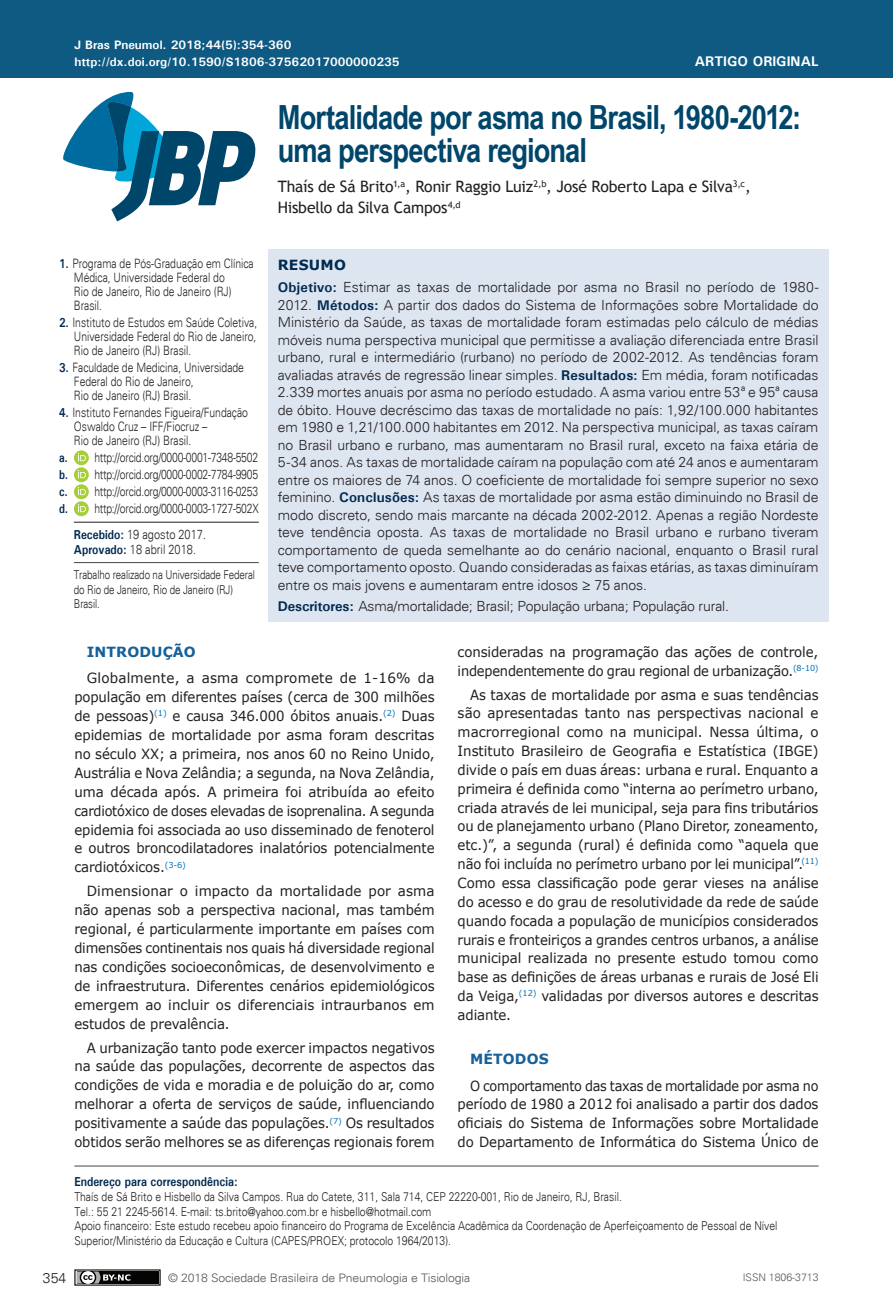
<style>
.page{position:relative;width:893px;height:1315px;background:#fff}
.page>*{position:absolute;margin:0;border:0;box-sizing:border-box;transform-origin:0 0}
.t1{font:700 33.25px/33.2px "Arial Narrow";letter-spacing:-.025em;color:#00466b}
.t2{font:15.75px/21px "Trebuchet MS";letter-spacing:-.015em;color:#231f20}
.t3{font:300 14px/17.5px "Univers";letter-spacing:-.01em;color:#231f20;text-align:justify}
.t4{font:14px/18.9px "Verdana";letter-spacing:-.01em;color:#231f20;text-align:justify;scale:.95 1}
.t5{font:14px/18.9px "Verdana";letter-spacing:-.01em;color:#231f20;text-align:justify}
.t6{font:14px/18.9px "Verdana";letter-spacing:-.01em;color:#231f20;text-align:justify;scale:.96 1}
.t7{font:14px/18.9px "Verdana";letter-spacing:-.01em;color:#231f20;text-align:justify;scale:.92 1}
.t8{font:700 14px "Verdana";letter-spacing:.01em;color:#15609a}
.t9{font:700 14px "Univers";color:#fff}
.t10{font:700 14px "Verdana";letter-spacing:.015em;color:#012a50}
.t11{font:300 12.95px/14px "Univers";color:#231f20;scale:.8 1}
.t12{font:300 12.95px/14.9px "Univers";color:#231f20;scale:.85 1}
.t13{font:700 12.95px "Univers";color:#012a50;scale:.85 1}
.t14{font:300 12.25px/14.7px "Univers";color:#231f20;scale:.85 1}
.t15{font:700 12.25px "Univers";color:#fff}
.t16{font:300 12.25px/14.7px "Univers";color:#231f20;scale:.8 1}
.t17{font:300 11.72px "Univers";letter-spacing:-.01em;color:#57585a;scale:1.04 1}
.t18{font:300 10.5px "Univers";color:#57585a}
.s1{font-weight:700;color:#012a50}
</style>
<div class="page">
<div style="left:0;top:0;width:893px;height:78px;background:#0f5a82"></div>
<svg style="left:63px;top:91px;width:193px;height:130px"></svg>
<div style="left:75px;top:1270px;width:85px;height:15px;background:#040503"></div>
<div style="left:74px;top:1269px;width:87px;height:16px;border:1px solid #040503"></div>
<svg style="left:74px;top:1269px;width:56px;height:17px"></svg>
<div style="left:268px;top:249px;width:560px;height:372px;background:#dde5f1"></div>
<hr style="left:74px;top:1165px;width:745px;height:1px;background:#454647">
<svg style="left:74px;top:450px;width:15px;height:15px"></svg>
<svg style="left:78px;top:453px;width:8px;height:8px"></svg>
<svg style="left:74px;top:467px;width:15px;height:15px"></svg>
<svg style="left:78px;top:470px;width:8px;height:8px"></svg>
<svg style="left:74px;top:484px;width:15px;height:15px"></svg>
<svg style="left:78px;top:487px;width:8px;height:8px"></svg>
<svg style="left:74px;top:501px;width:15px;height:15px"></svg>
<svg style="left:78px;top:504px;width:8px;height:8px"></svg>
<hr style="left:74px;top:522px;width:185px;height:1px;background:#231f20">
<hr style="left:74px;top:562px;width:185px;height:1px;background:#454647">
<p class="t15" style="left:74px;top:38px;width:218px">J Bras Pneumol. 2018;44(5):354-360</p>
<p class="t15" style="left:74px;top:54px;width:327px">http://dx.doi.org/10.1590/S1806-37562017000000235</p>
<p class="t9" style="left:695px;top:52px;width:125px">ARTIGO ORIGINAL</p>
<p class="t11" style="left:74px;top:257px;width:226px;text-indent:-15px"><span class="s1">1.</span> Programa de Pós-Graduação em Clínica<br>Médica, Universidade Federal do<br>Rio de Janeiro, Rio de Janeiro (RJ)<br>Brasil.</p>
<p class="t11" style="left:74px;top:316px;width:231px;text-align:justify;text-indent:-15px"><span class="s1">2.</span> Instituto de Estudos em Saúde Coletiva, Universidade Federal do Rio de Janeiro, Rio de Janeiro (RJ) Brasil.</p>
<p class="t11" style="left:74px;top:361px;width:214px;text-indent:-15px"><span class="s1">3.</span> Faculdade de Medicina, Universidade<br>Federal do Rio de Janeiro,<br>Rio de Janeiro (RJ) Brasil.</p>
<p class="t11" style="left:74px;top:405px;width:219px;text-indent:-15px"><span class="s1">4.</span> Instituto Fernandes Figueira/Fundação<br>Oswaldo Cruz – IFF/Fiocruz –<br>Rio de Janeiro (RJ) Brasil.</p>
<p class="t11" style="left:59px;top:449px;width:251px;line-height:17px;text-align:justify"><span class="s1">a.</span> http://orcid.org/0000-0001-7348-5502 <span class="s1">b.</span> http://orcid.org/0000-0002-7784-9905 <span class="s1">c.</span> http://orcid.org/0000-0003-3116-0253 <span class="s1">d.</span> http://orcid.org/0000-0003-1727-502X</p>
<p class="t12" style="left:74px;top:527px;width:157px"><span class="s1">Recebido:</span> 19 agosto 2017.<br><span class="s1">Aprovado:</span> 18 abril 2018.</p>
<p class="t16" style="left:74px;top:567px;width:228px">Trabalho realizado na Universidade Federal do Rio de Janeiro, Rio de Janeiro (RJ)<br>Brasil.</p>
<h1 class="t1" style="left:278px;top:99px;width:525px">Mortalidade por asma no Brasil, 1980-2012: uma perspectiva regional</h1>
<p class="t2" style="left:278px;top:176px;width:474px">Thaís de Sá Brito<sup>1,a</sup>, Ronir Raggio Luiz<sup>2,b</sup>, José Roberto Lapa e Silva<sup>3,c</sup>,<br>Hisbello da Silva Campos<sup>4,d</sup></p>
<p class="t10" style="left:278px;top:254px;width:70px">RESUMO</p>
<p class="t3" style="left:278px;top:278px;width:542px"><span class="s1">Objetivo:</span> Estimar as taxas de mortalidade por asma no Brasil no período de 1980- 2012. <span class="s1">Métodos:</span> A partir dos dados do Sistema de Informações sobre Mortalidade do Ministério da Saúde, as taxas de mortalidade foram estimadas pelo cálculo de médias móveis numa perspectiva municipal que permitisse a avaliação diferenciada entre Brasil urbano, rural e intermediário (rurbano) no período de 2002-2012. As tendências foram avaliadas através de regressão linear simples. <span class="s1">Resultados:</span> Em média, foram notificadas 2.339 mortes anuais por asma no período estudado. A asma variou entre 53ª e 95ª causa de óbito. Houve decréscimo das taxas de mortalidade no país: 1,92/100.000 habitantes em 1980 e 1,21/100.000 habitantes em 2012. Na perspectiva municipal, as taxas caíram no Brasil urbano e rurbano, mas aumentaram no Brasil rural, exceto na faixa etária de 5-34 anos. As taxas de mortalidade caíram na população com até 24 anos e aumentaram entre os maiores de 74 anos. O coeficiente de mortalidade foi sempre superior no sexo feminino. <span class="s1">Conclusões:</span> As taxas de mortalidade por asma estão diminuindo no Brasil de modo discreto, sendo mais marcante na década 2002-2012. Apenas a região Nordeste teve tendência oposta. As taxas de mortalidade no Brasil urbano e rurbano tiveram comportamento de queda semelhante ao do cenário nacional, enquanto o Brasil rural teve comportamento oposto. Quando consideradas as faixas etárias, as taxas diminuíram entre os mais jovens e aumentaram entre idosos ≥ 75 anos.</p>
<p class="t3" style="left:278px;top:598px;width:453px"><span class="s1">Descritores:</span> Asma/mortalidade; Brasil; População urbana; População rural.</p>
<p class="t8" style="left:87px;top:642px;width:111px">INTRODUÇÃO</p>
<p class="t5" style="left:74px;top:668px;width:362px;text-indent:12px">Globalmente, a asma compromete de 1-16% da população em diferentes países (cerca de 300 milhões de pessoas)<sup>(1)</sup> e causa 346.000 óbitos anuais.<sup>(2)</sup> Duas epidemias de mortalidade por asma foram descritas no século XX; a primeira, nos anos 60 no Reino Unido, Austrália e Nova Zelândia; a segunda, na Nova Zelândia, uma década após. A primeira foi atribuída ao efeito cardiotóxico de doses elevadas de isoprenalina. A segunda epidemia foi associada ao uso disseminado de fenoterol e outros broncodilatadores inalatórios potencialmente cardiotóxicos.<sup>(3-6)</sup></p>
<p class="t6" style="left:74px;top:881px;width:377px;text-indent:12px">Dimensionar o impacto da mortalidade por asma não apenas sob a perspectiva nacional, mas também regional, é particularmente importante em países com dimensões continentais nos quais há diversidade regional nas condições socioeconômicas, de desenvolvimento e de infraestrutura. Diferentes cenários epidemiológicos emergem ao incluir os diferenciais intraurbanos em estudos de prevalência.</p>
<p class="t4" style="left:74px;top:1038px;width:381px;text-indent:12px">A urbanização tanto pode exercer impactos negativos na saúde das populações, decorrente de aspectos das condições de vida e moradia e de poluição do ar, como melhorar a oferta de serviços de saúde, influenciando positivamente a saúde das populações.<sup>(7)</sup> Os resultados obtidos serão melhores se as diferenças regionais forem</p>
<p class="t4" style="left:458px;top:642px;width:381px">consideradas na programação das ações de controle, independentemente do grau regional de urbanização.<sup>(8-10)</sup></p>
<p class="t4" style="left:458px;top:685px;width:381px;text-indent:12px">As taxas de mortalidade por asma e suas tendências são apresentadas tanto nas perspectivas nacional e macrorregional como na municipal. Nessa última, o Instituto Brasileiro de Geografia e Estatística (IBGE) divide o país em duas áreas: urbana e rural. Enquanto a primeira é definida como “interna ao perímetro urbano, criada através de lei municipal, seja para fins tributários ou de planejamento urbano (Plano Diretor, zoneamento, etc.)”, a segunda (rural) é definida como “aquela que não foi incluída no perímetro urbano por lei municipal”.<sup>(11)<br></sup>Como essa classificação pode gerar vieses na análise do acesso e do grau de resolutividade da rede de saúde quando focada a população de municípios considerados rurais e fronteiriços a grandes centros urbanos, a análise municipal realizada no presente estudo tomou como base as definições de áreas urbanas e rurais de José Eli da Veiga,<sup>(12)</sup> validadas por diversos autores e descritas adiante.</p>
<p class="t8" style="left:470px;top:1049px;width:80px">MÉTODOS</p>
<p class="t7" style="left:458px;top:1076px;width:394px;text-indent:12px">O comportamento das taxas de mortalidade por asma no período de 1980 a 2012 foi analisado a partir dos dados oficiais do Sistema de Informações sobre Mortalidade do Departamento de Informática do Sistema Único de</p>
<p class="t13" style="left:74px;top:1173px;width:194px">Endereço para correspondência:</p>
<p class="t14" style="left:74px;top:1189px;width:829px">Thaís de Sá Brito e Hisbello da Silva Campos. Rua do Catete, 311, Sala 714, CEP 22220-001, Rio de Janeiro, RJ, Brasil.<br>Tel.: 55 21 2245-5614. E-mail: ts.brito@yahoo.com.br e hisbello@hotmail.com<br>Apoio financeiro: Este estudo recebeu apoio financeiro do Programa de Excelência Acadêmica da Coordenação de Aperfeiçoamento de Pessoal de Nível Superior/Ministério da Educação e Cultura (CAPES/PROEX; protocolo 1964/2013).</p>
<p class="t3" style="left:43px;top:1269px;width:25px">354</p>
<p class="t17" style="left:168px;top:1270px;width:292px">© 2018 Sociedade Brasileira de Pneumologia e Tisiologia</p>
<p class="t18" style="left:743px;top:1271px;width:77px">ISSN 1806-3713</p>
</div>
